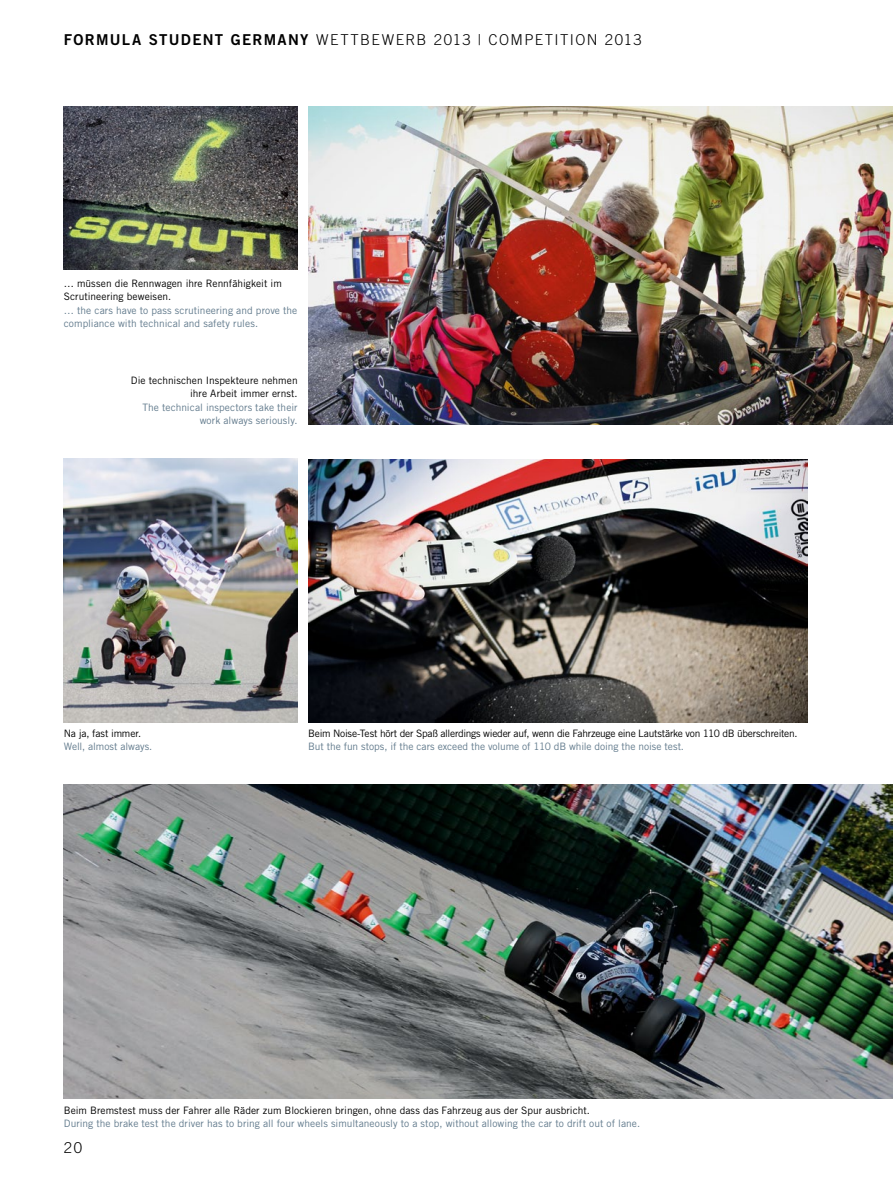
<style>
.page{position:relative;width:893px;height:1187px;background:#fff}
.page>*{position:absolute;margin:0;border:0;box-sizing:border-box;transform-origin:0 0}
.t1{font:300 15px "Trade Gothic LT Std";letter-spacing:.095em;color:#000}
.t2{font:10.2px/13.5px "Trade Gothic LT Std";color:#617a8c}
.t3{font:10.2px/13.5px "Trade Gothic LT Std";color:#000}
.t4{font:10.2px "Trade Gothic LT Std";letter-spacing:-.025em;color:#000}
.s1{font-family:"Trade Gothic LT Std Bd 2";font-weight:400}
</style>
<div class="page">
<img style="left:64px;top:106px;width:234px;height:164px">
<img style="left:308px;top:106px;width:585px;height:318px">
<img style="left:64px;top:458px;width:234px;height:264px">
<img style="left:308px;top:459px;width:500px;height:263px">
<img style="left:64px;top:784px;width:829px;height:314px">
<h1 class="t1" style="left:64px;top:31px;width:579px"><span class="s1">FORMULA STUDENT GERMANY</span> WETTBEWERB 2013 | COMPETITION 2013</h1>
<p class="t3" style="left:64px;top:276px;width:220px">… müssen die Rennwagen ihre Rennfähigkeit im<br>Scrutineering beweisen.</p>
<p class="t2" style="left:64px;top:303px;width:235px">… the cars have to pass scrutineering and prove the compliance with technical and safety rules.</p>
<p class="t3" style="left:131px;top:373px;width:168px;text-align:right">Die technischen Inspekteure nehmen ihre Arbeit immer ernst.</p>
<p class="t2" style="left:142px;top:400px;width:157px;text-align:right">The technical inspectors take their work always seriously.</p>
<p class="t3" style="left:64px;top:726px;width:79px">Na ja, fast immer.</p>
<p class="t2" style="left:64px;top:739px;width:90px">Well, almost always.</p>
<p class="t4" style="left:308px;top:726px;width:491px">Beim Noise-Test hört der Spaß allerdings wieder auf, wenn die Fahrzeuge eine Lautstärke von 110 dB überschreiten.</p>
<p class="t2" style="left:308px;top:739px;width:377px">But the fun stops, if the cars exceed the volume of 110 dB while doing the noise test.</p>
<p class="t3" style="left:64px;top:1103px;width:528px">Beim Bremstest muss der Fahrer alle Räder zum Blockieren bringen, ohne dass das Fahrzeug aus der Spur ausbricht.</p>
<p class="t2" style="left:64px;top:1116px;width:578px">During the brake test the driver has to bring all four wheels simultaneously to a stop, without allowing the car to drift out of lane.</p>
<h1 class="t1" style="left:64px;top:1138px;width:20px">20</h1>
</div>
